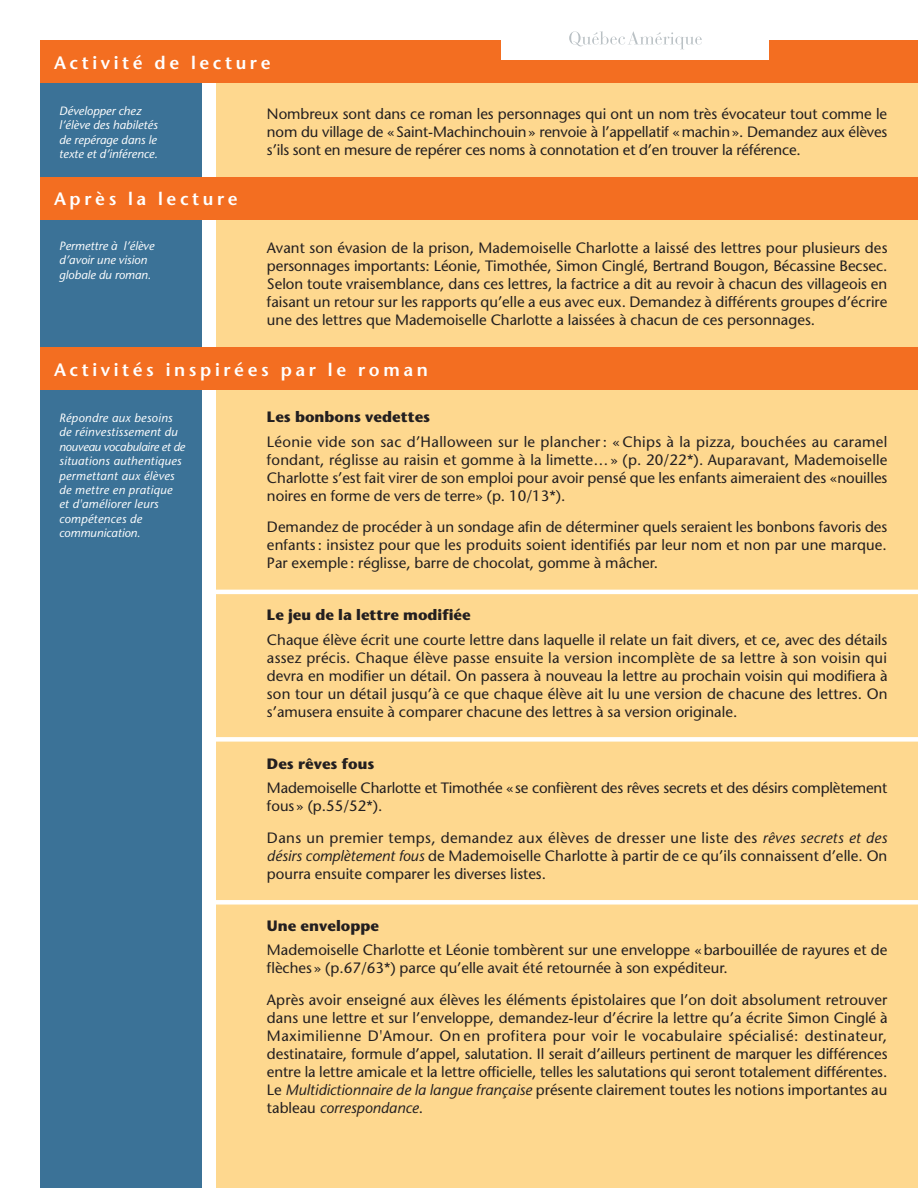
<style>
.page{position:relative;width:918px;height:1188px;background:#fff}
.page>*{position:absolute;margin:0;border:0;box-sizing:border-box;transform-origin:0 0}
.sectionNEW{font:600 18px "Stone Sans";letter-spacing:.2em;color:#fff}
.TexteActiviteNew_Esp{font:15px/18px "Stone Sans";color:#231f20;text-align:justify}
.TexteActiviteNew_lig{font:15px/18px "Stone Sans";color:#231f20;text-align:justify}
.TexteActivites_SousT{font:700 15px "Stone Sans";color:#231f20}
.TexteExplicationNEW{font:italic 12px/14.4px "Stone Sans";letter-spacing:.02em;color:#fff}
.TexteExplicationNEW-2{font:italic 12px/14.4px "Stone Sans";color:#fff}
.s1{font-style:italic}
</style>
<div class="page">
<div style="left:216px;top:40px;width:702px;height:1148px;background:#fed88f"></div>
<div style="left:40px;top:40px;width:162px;height:1148px;background:#3b7297"></div>
<div style="left:214px;top:737px;width:704px;height:5px;background:#fff"></div>
<hr style="left:211px;top:590px;width:707px;height:4px;background:#fff">
<hr style="left:917px;top:40px;width:1px;height:1148px;background:#3b7297">
<div style="left:212px;top:900px;width:706px;height:5px;background:#fff"></div>
<div style="left:40px;top:177px;width:878px;height:43px;background:#f36e21"></div>
<div style="left:40px;top:347px;width:878px;height:43px;background:#f36e21"></div>
<div style="left:40px;top:40px;width:878px;height:43px;background:#f36e21"></div>
<div style="left:501px;top:2px;width:268px;height:58px;background:#fff"></div>
<svg style="left:569px;top:31px;width:133px;height:18px"></svg>
<hr style="left:917px;top:706px;width:1px;height:42px;background:#f36e21">
<p class="sectionNEW" style="left:54px;top:52px;width:218px">Activité de lecture</p>
<p class="TexteExplicationNEW-2" style="left:59px;top:104px;width:100px">Développer chez l’élève des habiletés de repérage dans le texte et d’inférence.</p>
<p class="sectionNEW" style="left:54px;top:188px;width:185px">Après la lecture</p>
<p class="TexteExplicationNEW-2" style="left:59px;top:239px;width:97px">Permettre à l’élève d’avoir une vision globale du roman.</p>
<p class="TexteActiviteNew_Esp" style="left:267px;top:105px;width:622px">Nombreux sont dans ce roman les personnages qui ont un nom très évocateur tout comme le nom du village de «Saint-Machinchouin» renvoie à l’appellatif «machin». Demandez aux élèves s’ils sont en mesure de repérer ces noms à connotation et d’en trouver la référence.</p>
<p class="TexteActiviteNew_Esp" style="left:267px;top:239px;width:622px">Avant son évasion de la prison, Mademoiselle Charlotte a laissé des lettres pour plusieurs des personnages importants: Léonie, Timothée, Simon Cinglé, Bertrand Bougon, Bécassine Becsec.<br>Selon toute vraisemblance, dans ces lettres, la factrice a dit au revoir à chacun des villageois en faisant un retour sur les rapports qu’elle a eus avec eux. Demandez à différents groupes d’écrire une des lettres que Mademoiselle Charlotte a laissées à chacun de ces personnages.</p>
<p class="sectionNEW" style="left:54px;top:358px;width:375px">Activités inspirées par le roman</p>
<p class="TexteExplicationNEW" style="left:59px;top:411px;width:127px">Répondre aux besoins de réinvestissement du nouveau vocabulaire et de situations authentiques permettant aux élèves de mettre en pratique<br>et d'améliorer leurs compétences de communication.</p>
<p class="TexteActivites_SousT" style="left:267px;top:408px;width:165px">Les bonbons vedettes</p>
<p class="TexteActiviteNew_Esp" style="left:267px;top:433px;width:622px">Léonie vide son sac d’Halloween sur le plancher: «Chips à la pizza, bouchées au caramel fondant, réglisse au raisin et gomme à la limette…» (p. 20/22*). Auparavant, Mademoiselle Charlotte s’est fait virer de son emploi pour avoir pensé que les enfants aimeraient des «nouilles noires en forme de vers de terre» (p. 10/13*).</p>
<p class="TexteActiviteNew_lig" style="left:267px;top:518px;width:622px">Demandez de procéder à un sondage afin de déterminer quels seraient les bonbons favoris des enfants: insistez pour que les produits soient identifiés par leur nom et non par une marque.<br>Par exemple: réglisse, barre de chocolat, gomme à mâcher.</p>
<p class="TexteActivites_SousT" style="left:267px;top:606px;width:205px">Le jeu de la lettre modifiée</p>
<p class="TexteActiviteNew_lig" style="left:267px;top:631px;width:622px">Chaque élève écrit une courte lettre dans laquelle il relate un fait divers, et ce, avec des détails assez précis. Chaque élève passe ensuite la version incomplète de sa lettre à son voisin qui devra en modifier un détail. On passera à nouveau la lettre au prochain voisin qui modifiera à son tour un détail jusqu’à ce que chaque élève ait lu une version de chacune des lettres. On s’amusera ensuite à comparer chacune des lettres à sa version originale.</p>
<p class="TexteActivites_SousT" style="left:267px;top:755px;width:109px">Des rêves fous</p>
<p class="TexteActiviteNew_Esp" style="left:267px;top:779px;width:622px">Mademoiselle Charlotte et Timothée «se confièrent des rêves secrets et des désirs complètement fous » (p.55/52*).</p>
<p class="TexteActiviteNew_lig" style="left:267px;top:829px;width:622px">Dans un premier temps, demandez aux élèves de dresser une liste des <span class="s1">rêves secrets et des désirs complètement fous</span> de Mademoiselle Charlotte à partir de ce qu’ils connaissent d’elle. On pourra ensuite comparer les diverses listes.</p>
<p class="TexteActivites_SousT" style="left:267px;top:917px;width:113px">Une enveloppe</p>
<p class="TexteActiviteNew_Esp" style="left:267px;top:941px;width:622px">Mademoiselle Charlotte et Léonie tombèrent sur une enveloppe «barbouillée de rayures et de flèches » (p.67/63*) parce qu’elle avait été retournée à son expéditeur.</p>
<p class="TexteActiviteNew_Esp" style="left:267px;top:991px;width:622px">Après avoir enseigné aux élèves les éléments épistolaires que l’on doit absolument retrouver dans une lettre et sur l’enveloppe, demandez-leur d’écrire la lettre qu’a écrite Simon Cinglé à Maximilienne D'Amour. On en profitera pour voir le vocabulaire spécialisé: destinateur, destinataire, formule d’appel, salutation. Il serait d’ailleurs pertinent de marquer les différences entre la lettre amicale et la lettre officielle, telles les salutations qui seront totalement différentes.<br>Le <span class="s1">Multidictionnaire de la langue française</span> présente clairement toutes les notions importantes au tableau <span class="s1">correspondance</span>.</p>
</div>
